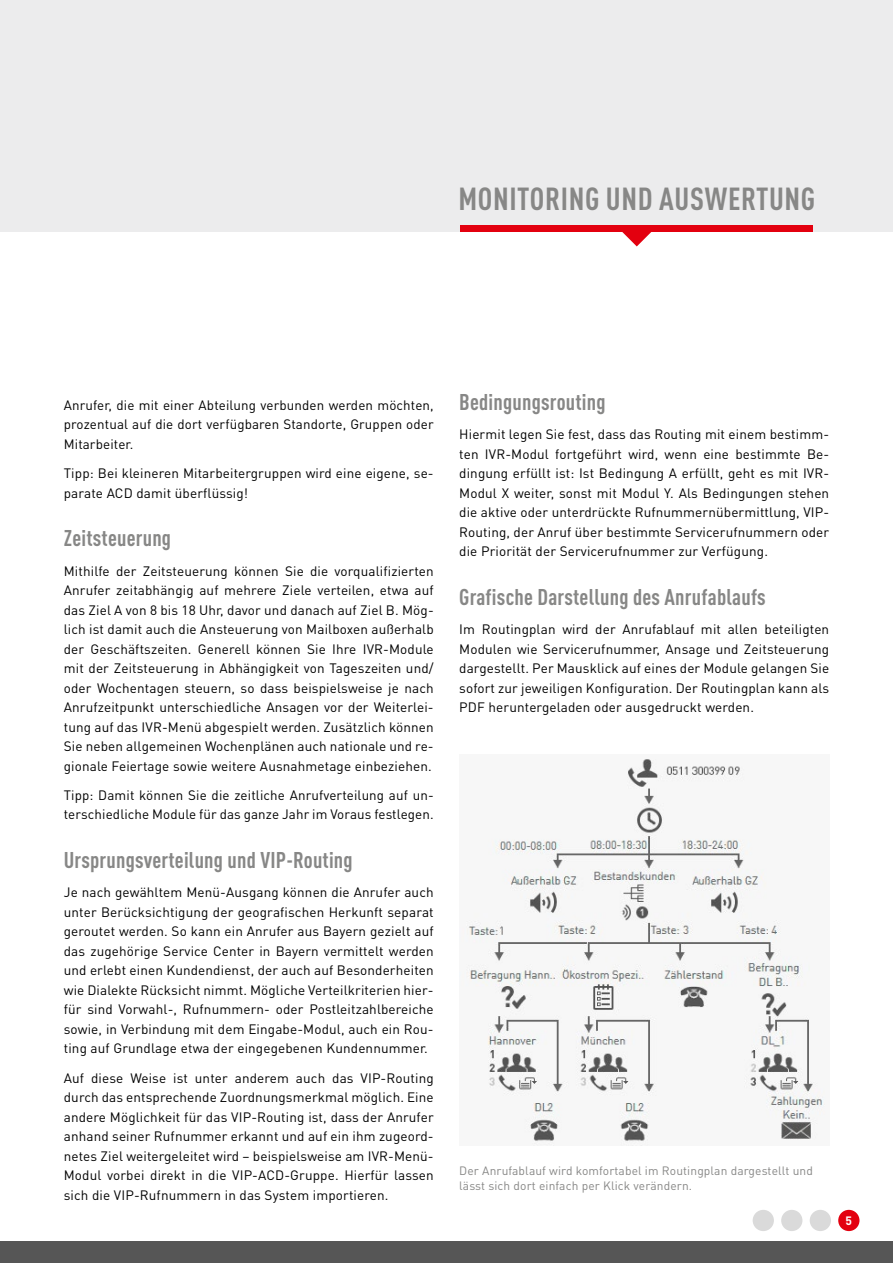
<style>
.page{position:relative;width:893px;height:1263px;background:#fff}
.page>*{position:absolute;margin:0;border:0;box-sizing:border-box;transform-origin:0 0}
.t1{font:700 condensed 31.5px "DINOT";letter-spacing:.02em;color:#878786}
.t2{font:700 condensed 22.5px "DINOT";letter-spacing:.01em;color:#878786}
.t3{font:13.5px/19.5px "DINOT";letter-spacing:.01em;color:#000;text-align:justify}
.t4{font:12px/15px "DINOT";letter-spacing:.01em;color:#878786}
.t5{font:700 12px "DINOT";color:#fff}
</style>
<div class="page">
<div style="left:0;top:1242px;width:893px;height:21px;background:#565656"></div>
<div style="left:753px;top:1210px;width:21px;height:21px;background:#dadada;border-radius:50%"></div>
<div style="left:781px;top:1210px;width:21px;height:21px;background:#dadada;border-radius:50%"></div>
<div style="left:810px;top:1210px;width:21px;height:21px;background:#dadada;border-radius:50%"></div>
<div style="left:838px;top:1210px;width:21px;height:21px;background:#e3000f;border-radius:50%"></div>
<div style="left:0;top:0;width:893px;height:231px;background:#ececed"></div>
<img style="left:459px;top:759px;width:366px;height:387px">
<div style="left:460px;top:225px;width:353px;height:7px;background:#e3000f"></div>
<svg style="left:622px;top:232px;width:29px;height:14px"></svg>
<h1 class="t1" style="left:458px;top:180px;width:358px">MONITORING UND AUSWERTUNG</h1>
<p class="t3" style="left:64px;top:395px;width:371px">Anrufer, die mit einer Abteilung verbunden werden möchten, prozentual auf die dort verfügbaren Standorte, Gruppen oder Mitarbeiter.</p>
<p class="t3" style="left:64px;top:463px;width:371px">Tipp: Bei kleineren Mitarbeitergruppen wird eine eigene, se&shy;parate ACD damit überflüssig!</p>
<h2 class="t2" style="left:64px;top:525px;width:109px">Zeitsteuerung</h2>
<p class="t3" style="left:64px;top:560px;width:371px">Mithilfe der Zeitsteuerung können Sie die vorqualifizierten Anrufer zeitabhängig auf mehrere Ziele verteilen, etwa auf das Ziel A von 8 bis 18 Uhr, davor und danach auf Ziel B. Mög&shy;lich ist damit auch die Ansteuerung von Mailboxen außerhalb der Geschäftszeiten. Generell können Sie Ihre IVR-Module mit der Zeitsteuerung in Abhängigkeit von Tageszeiten und/ oder Wochentagen steuern, so dass beispielsweise je nach Anrufzeitpunkt unterschiedliche Ansagen vor der Weiterlei&shy;tung auf das IVR-Menü abgespielt werden. Zusätzlich können Sie neben allgemeinen Wochenplänen auch nationale und re&shy;gionale Feiertage sowie weitere Ausnahmetage einbeziehen.</p>
<p class="t3" style="left:64px;top:785px;width:371px">Tipp: Damit können Sie die zeitliche Anrufverteilung auf un&shy;terschiedliche Module für das ganze Jahr im Voraus festlegen.</p>
<h2 class="t2" style="left:64px;top:846px;width:290px">Ursprungsverteilung und VIP-Routing</h2>
<p class="t3" style="left:64px;top:882px;width:371px">Je nach gewähltem Menü-Ausgang können die Anrufer auch unter Berücksichtigung der geografischen Herkunft separat geroutet werden. So kann ein Anrufer aus Bayern gezielt auf das zugehörige Service Center in Bayern vermittelt werden und erlebt einen Kundendienst, der auch auf Besonderheiten wie Dialekte Rücksicht nimmt. Mögliche Verteilkriterien hier&shy;für sind Vorwahl-, Rufnummern- oder Postleitzahlbereiche sowie, in Verbindung mit dem Eingabe-Modul, auch ein Rou&shy;ting auf Grundlage etwa der eingegebenen Kundennummer.</p>
<p class="t3" style="left:64px;top:1067px;width:371px">Auf diese Weise ist unter anderem auch das VIP-Routing durch das entsprechende Zuordnungsmerkmal möglich. Eine andere Möglichkeit für das VIP-Routing ist, dass der Anrufer anhand seiner Rufnummer erkannt und auf ein ihm zugeord&shy;netes Ziel weitergeleitet wird – beispielsweise am IVR-Menü-Modul vorbei direkt in die VIP-ACD-Gruppe. Hierfür lassen sich die VIP-Rufnummern in das System importieren.</p>
<h2 class="t2" style="left:459px;top:388px;width:148px">Bedingungsrouting</h2>
<p class="t3" style="left:459px;top:424px;width:371px">Hiermit legen Sie fest, dass das Routing mit einem bestimm&shy;ten IVR-Modul fortgeführt wird, wenn eine bestimmte Be&shy;dingung erfüllt ist: Ist Bedingung A erfüllt, geht es mit IVR-Modul X weiter, sonst mit Modul Y. Als Bedingungen stehen die aktive oder unterdrückte Rufnummernübermittlung, VIP-Routing, der Anruf über bestimmte Servicerufnummern oder die Priorität der Servicerufnummer zur Verfügung.</p>
<h2 class="t2" style="left:459px;top:583px;width:308px">Grafische Darstellung des Anrufablaufs</h2>
<p class="t3" style="left:459px;top:619px;width:371px">Im Routingplan wird der Anrufablauf mit allen beteiligten Modulen wie Servicerufnummer, Ansage und Zeitsteuerung dargestellt. Per Mausklick auf eines der Module gelangen Sie sofort zur jeweiligen Konfiguration. Der Routingplan kann als PDF heruntergeladen oder ausgedruckt werden.</p>
<p class="t4" style="left:459px;top:1162px;width:355px">Der Anrufablauf wird komfortabel im Routingplan dargestellt und lässt sich dort einfach per Klick verändern.</p>
<p class="t5" style="left:846px;top:1212px;width:8px">5</p>
</div>
